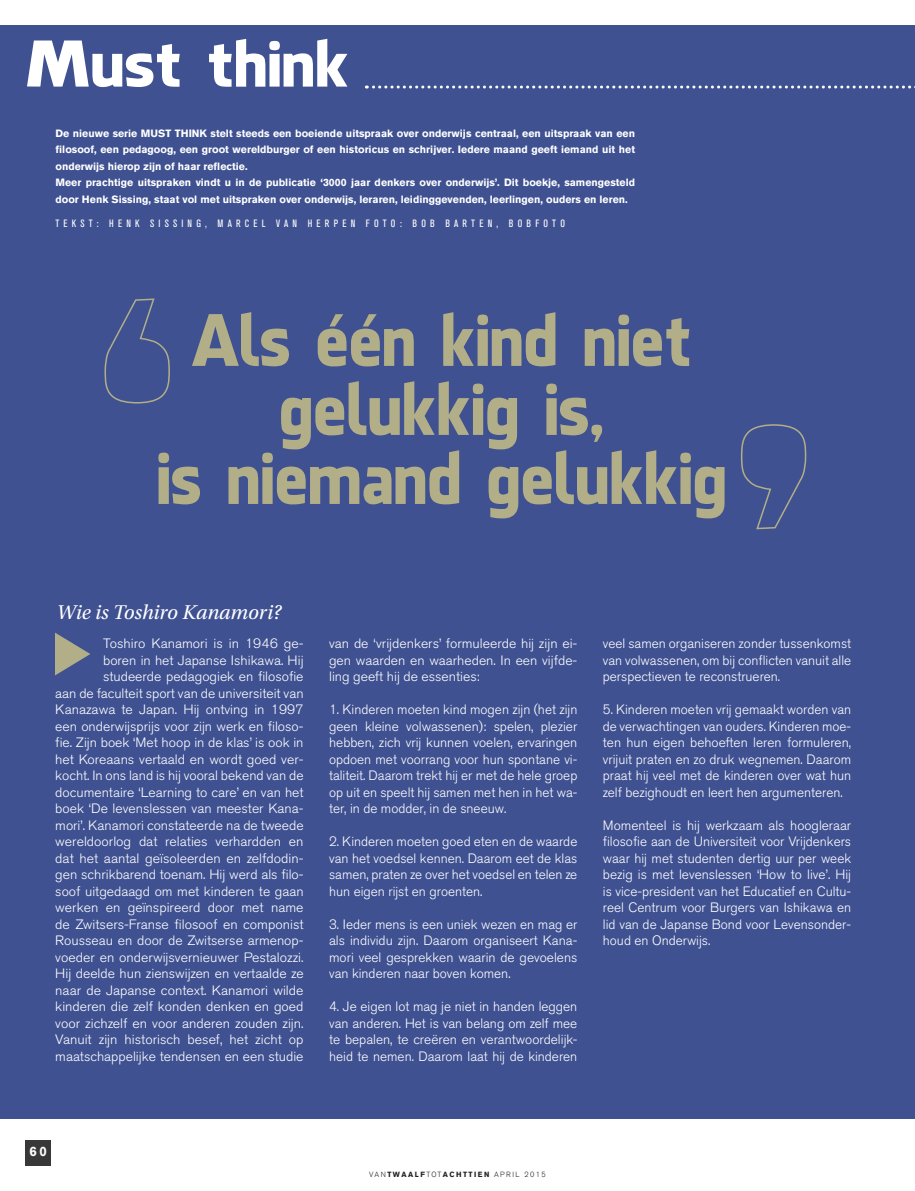
<style>
.page{position:relative;width:915px;height:1191px;background:#fff}
.page>*{position:absolute;margin:0;border:0;box-sizing:border-box;transform-origin:0 0}
.t1{font:69px/69px "Facebook Letter Faces";color:#b2af88;text-align:center;scale:.9 1}
.t2{font:61.35px "Facebook Letter Faces";color:#fff}
.t3{font:italic 21px "Utopia Std";color:#fff}
.t4{font:300 13.5px/16.5px "Akzidenz Grotesk BQ";color:#fff;text-align:justify}
.t5{font:300 13.5px/16.5px "Akzidenz Grotesk BQ";color:#fff;text-align:right;scale:1.04 1}
.t6{font:700 13.5px "Akzidenz Grotesk BQ";color:#fff}
.t7{font:700 10.5px/16.5px "Akzidenz Grotesk BQ";color:#fff}
.t8{font:condensed 10.5px "Akzidenz Grotesk BQ";letter-spacing:.4em;color:#fff}
.t9{font:300 7.5px "Akzidenz Grotesk BQ";letter-spacing:.2em;color:#231f20}
.s1{font-weight:700}
</style>
<div class="page">
<div style="left:0;top:20px;width:914px;height:1100px;background:#3f5191"></div>
<svg style="left:55px;top:632px;width:35px;height:43px"></svg>
<div style="left:0;top:0;width:914px;height:25px;background:#fff"></div>
<div style="left:0;top:1119px;width:914px;height:72px;background:#fff"></div>
<svg style="left:104px;top:298px;width:66px;height:106px"></svg>
<svg style="left:741px;top:424px;width:65px;height:106px"></svg>
<svg style="left:366px;top:86px;width:549px;height:3px"></svg>
<div style="left:26px;top:1140px;width:25px;height:25px;background:#383839"></div>
<h2 class="t2" style="left:26px;top:27px;width:325px">Must think</h2>
<p class="t7" style="left:55px;top:125px;width:581px">De nieuwe serie MUST THINK stelt steeds een boeiende uitspraak over onderwijs centraal, een uitspraak van een filosoof, een pedagoog, een groot wereldburger of een historicus en schrijver. Iedere maand geeft iemand uit het onderwijs hierop zijn of haar reflectie.<br>Meer prachtige uitspraken vindt u in de publicatie ‘3000 jaar denkers over onderwijs’. Dit boekje, samengesteld door Henk Sissing, staat vol met uitspraken over onderwijs, leraren, leidinggevenden, leerlingen, ouders en leren.</p>
<p class="t8" style="left:55px;top:217px;width:511px">TEKST: HENK SISSING, MARCEL VAN HERPEN FOTO: BOB BARTEN, BOBFOTO</p>
<h1 class="t1" style="left:156px;top:308px;width:635px">Als één kind niet gelukkig is,<br>is niemand gelukkig</h1>
<h3 class="t3" style="left:57px;top:600px;width:226px">Wie is Toshiro Kanamori?</h3>
<p class="t5" style="left:55px;top:635px;width:240px">Toshiro Kanamori is in 1946 ge-<br>boren in het Japanse Ishikawa. Hij studeerde pedagogiek en filosofie<br>aan de faculteit sport van de universiteit van Kanazawa te Japan. Hij ontving in 1997 een onderwijsprijs voor zijn werk en filoso&shy;fie. Zijn boek ‘Met hoop in de klas’ is ook in het Koreaans vertaald en wordt goed ver&shy;kocht. In ons land is hij vooral bekend van de documentaire ‘Learning to care’ en van het boek ‘De levenslessen van meester Kana&shy;mori’. Kanamori constateerde na de tweede wereldoorlog dat relaties verhardden en dat het aantal geïsoleerden en zelfdodin&shy;gen schrikbarend toenam. Hij werd als filo&shy;soof uitgedaagd om met kinderen te gaan werken en geïnspireerd door met name de Zwitsers-Franse filosoof en componist Rousseau en door de Zwitserse armenop&shy;voeder en onderwijsvernieuwer Pestalozzi.<br>Hij deelde hun zienswijzen en vertaalde ze naar de Japanse context. Kanamori wilde kinderen die zelf konden denken en goed voor zichzelf en voor anderen zouden zijn.<br>Vanuit zijn historisch besef, het zicht op maatschappelijke tendensen en een studie</p>
<p class="t5" style="left:329px;top:635px;width:240px;text-align:justify">van de ‘vrijdenkers’ formuleerde hij zijn ei&shy;gen waarden en waarheden. In een vijfde&shy;ling geeft hij de essenties:</p>
<p class="t4" style="left:329px;top:701px;width:250px">1. Kinderen moeten kind mogen zijn (het zijn geen kleine volwassenen): spelen, plezier hebben, zich vrij kunnen voelen, ervaringen opdoen met voorrang voor hun spontane vi&shy;taliteit. Daarom trekt hij er met de hele groep op uit en speelt hij samen met hen in het wa&shy;ter, in de modder, in de sneeuw.</p>
<p class="t4" style="left:329px;top:833px;width:250px">2. Kinderen moeten goed eten en de waarde van het voedsel kennen. Daarom eet de klas samen, praten ze over het voedsel en telen ze hun eigen rijst en groenten.</p>
<p class="t4" style="left:329px;top:916px;width:250px">3. Ieder mens is een uniek wezen en mag er als individu zijn. Daarom organiseert Kana&shy;mori veel gesprekken waarin de gevoelens van kinderen naar boven komen.</p>
<p class="t4" style="left:329px;top:998px;width:250px">4. Je eigen lot mag je niet in handen leggen van anderen. Het is van belang om zelf mee te bepalen, te creëren en verantwoordelijk&shy;heid te nemen. Daarom laat hij de kinderen</p>
<p class="t4" style="left:602px;top:635px;width:250px">veel samen organiseren zonder tussenkomst van volwassenen, om bij conflicten vanuit alle perspectieven te reconstrueren.</p>
<p class="t4" style="left:602px;top:701px;width:250px">5. Kinderen moeten vrij gemaakt worden van de verwachtingen van ouders. Kinderen moe&shy;ten hun eigen behoeften leren formuleren, vrijuit praten en zo druk wegnemen. Daarom praat hij veel met de kinderen over wat hun zelf bezighoudt en leert hen argumenteren.</p>
<p class="t4" style="left:602px;top:817px;width:250px">Momenteel is hij werkzaam als hoogleraar filosofie aan de Universiteit voor Vrijdenkers waar hij met studenten dertig uur per week bezig is met levenslessen ‘How to live’. Hij is vice-president van het Educatief en Cultu&shy;reel Centrum voor Burgers van Ishikawa en lid van de Japanse Bond voor Levensonder&shy;houd en Onderwijs.</p>
<p class="t6" style="left:30px;top:1143px;width:19px">60</p>
<p class="t9" style="left:369px;top:1170px;width:178px">VAN<span class="s1">TWAALF</span>TOT<span class="s1">ACHTTIEN</span> APRIL 2015</p>
</div>
